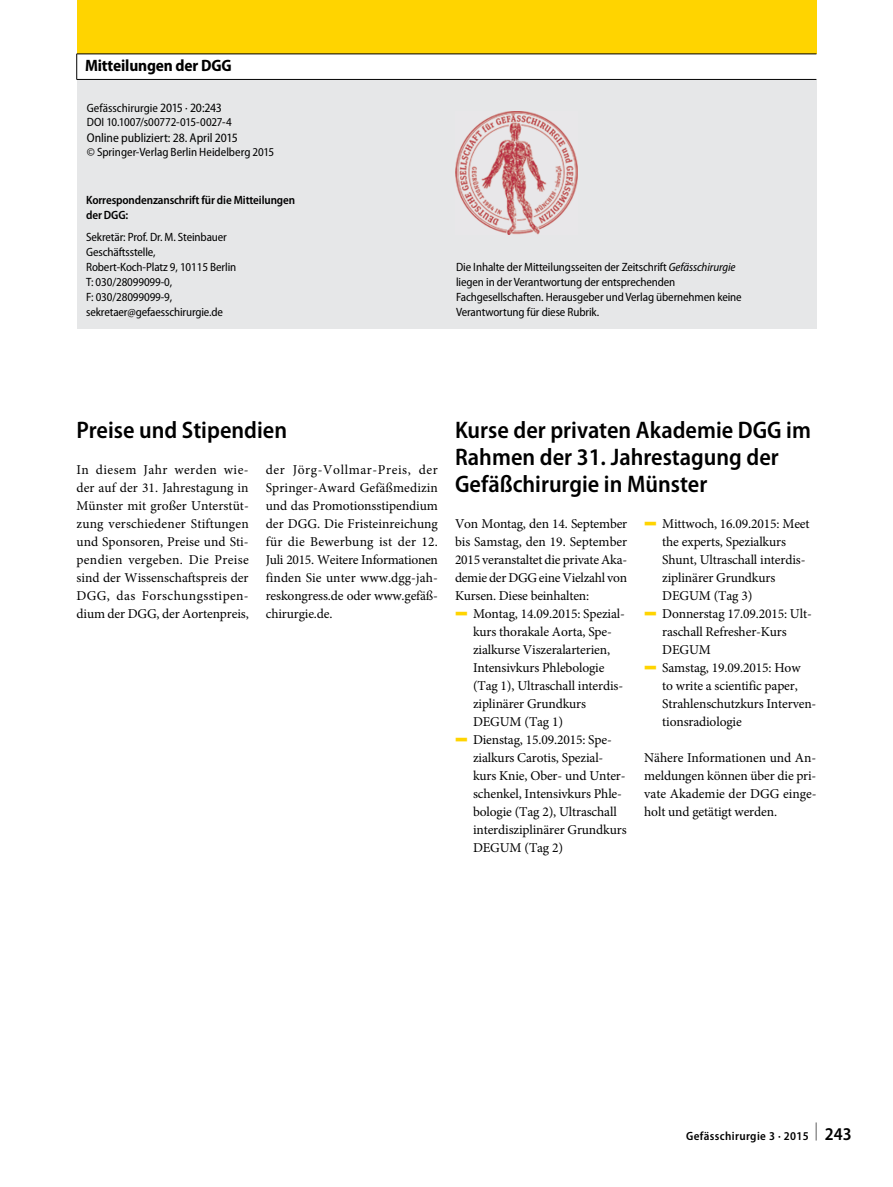
<style>
.page{position:relative;width:893px;height:1187px;background:#fff}
.page>*{position:absolute;margin:0;border:0;box-sizing:border-box;transform-origin:0 0}
.t1{font:600 semi-condensed 24px/27px "Myriad Pro";color:#000}
.t2{font:700 semi-condensed 16.5px "Myriad Pro";letter-spacing:-.01em;color:#000}
.t3{font:13.5px/18px "Minion Pro";letter-spacing:-.01em;color:#000;text-align:justify}
.t4{font:semi-condensed 12.75px "Myriad Pro";letter-spacing:-.005em;color:#000}
.t5{font:semi-condensed 12px/15px "Myriad Pro";letter-spacing:-.01em;color:#000}
.t6{font:600 semi-condensed 12px/15px "Myriad Pro";letter-spacing:-.01em;color:#000}
.t7{font:600 semi-condensed 12px "Myriad Pro";letter-spacing:.03em;color:#000}
.s1{font-size:12.75px}
.s2{font-style:italic}
.s3{font-family:"Blik Buttons";font-size:14.25px;color:#ffd400}
.s4{font-size:18px}
</style>
<div class="page">
<div style="left:77px;top:0;width:739px;height:54px;background:#ffd400"></div>
<div style="left:77px;top:80px;width:739px;height:248px;background:#e6e7e8"></div>
<img style="left:455px;top:112px;width:123px;height:122px">
<hr style="left:77px;top:54px;width:739px;height:1px;background:#000">
<hr style="left:77px;top:79px;width:739px;height:1px;background:#000">
<svg style="left:76px;top:54px;width:1px;height:25px"></svg>
<p class="t2" style="left:85px;top:57px;width:148px">Mitteilungen der DGG</p>
<p class="t5" style="left:87px;top:100px;width:147px;line-height:14.4px">Gefässchirurgie <span class="s1">2015 · 20:243<br></span>DOI 10.1007/s00772-015-0027-4</p>
<p class="t4" style="left:87px;top:129px;width:152px">Online publiziert: 28. April 2015</p>
<p class="t5" style="left:87px;top:144px;width:189px">© Springer-Verlag Berlin Heidelberg 2015</p>
<p class="t6" style="left:86px;top:193px;width:211px">Korrespondenzanschrift für die Mitteilungen der DGG:</p>
<p class="t5" style="left:86px;top:229px;width:152px">Sekretär: Prof. Dr. M. Steinbauer<br>Geschäftsstelle,<br>Robert-Koch-Platz 9, 10115 Berlin<br>T: 030/28099099-0,<br>F: 030/28099099-9, sekretaer@gefaesschirurgie.de</p>
<p class="t5" style="left:456px;top:259px;width:287px">Die Inhalte der Mitteilungsseiten der Zeitschrift <span class="s2">Gefässchirurgie </span>liegen in der Verantwortung der entsprechenden Fachgesellschaften. Herausgeber und Verlag übernehmen keine Verantwortung für diese Rubrik.</p>
<h1 class="t1" style="left:77px;top:416px;width:212px">Preise und Stipendien</h1>
<p class="t3" style="left:77px;top:460px;width:174px">In diesem Jahr werden wie&shy;der auf der 31. Jahrestagung in Münster mit großer Unterstüt&shy;zung verschiedener Stiftungen und Sponsoren, Preise und Sti&shy;pendien vergeben. Die Preise sind der Wissenschaftspreis der DGG, das Forschungsstipen&shy;dium der DGG, der Aortenpreis,</p>
<p class="t3" style="left:266px;top:460px;width:174px">der Jörg-Vollmar-Preis, der Springer-Award Gefäßmedizin und das Promotionsstipendium der DGG. Die Fristeinreichung für die Bewerbung ist der 12.<br>Juli 2015. Weitere Informationen finden Sie unter www.dgg-jah&shy;reskongress.de oder www.gefäß&shy;chirurgie.de.</p>
<h1 class="t1" style="left:455px;top:416px;width:358px">Kurse der privaten Akademie DGG im<br>Rahmen der 31. Jahrestagung der<br>Gefäßchirurgie in Münster</h1>
<p class="t3" style="left:455px;top:514px;width:174px">Von Montag, den 14. September</p>
<p class="t3" style="left:455px;top:532px;width:174px">bis Samstag, den 19. September</p>
<p class="t3" style="left:455px;top:550px;width:174px">2015 veranstaltet die private Aka-</p>
<p class="t3" style="left:455px;top:568px;width:174px">demie der DGG eine Vielzahl von</p>
<p class="t3" style="left:455px;top:586px;width:136px">Kursen. Diese beinhalten:</p>
<p class="t3" style="left:455px;top:604px;width:171px"><span class="s3">5</span> Montag, 14.09.2015: Spezial-</p>
<p class="t3" style="left:473px;top:622px;width:140px">kurs thorakale Aorta, Spe-</p>
<p class="t3" style="left:473px;top:640px;width:139px">zialkurse Viszeralarterien,</p>
<p class="t3" style="left:473px;top:658px;width:133px">Intensivkurs Phlebologie</p>
<p class="t3" style="left:473px;top:676px;width:152px">(Tag 1), Ultraschall interdis-</p>
<p class="t3" style="left:473px;top:694px;width:115px">ziplinärer Grundkurs</p>
<p class="t3" style="left:473px;top:712px;width:92px">DEGUM (Tag 1)</p>
<p class="t3" style="left:455px;top:730px;width:158px"><span class="s3">5</span> Dienstag, 15.09.2015: Spe-</p>
<p class="t3" style="left:473px;top:748px;width:132px">zialkurs Carotis, Spezial-</p>
<p class="t3" style="left:473px;top:766px;width:154px">kurs Knie, Ober- und Unter-</p>
<p class="t3" style="left:473px;top:784px;width:151px">schenkel, Intensivkurs Phle-</p>
<p class="t3" style="left:473px;top:802px;width:145px">bologie (Tag 2), Ultraschall</p>
<p class="t3" style="left:473px;top:820px;width:155px">interdisziplinärer Grundkurs</p>
<p class="t3" style="left:473px;top:838px;width:92px">DEGUM (Tag 2)</p>
<p class="t3" style="left:644px;top:514px;width:167px"><span class="s3">5</span> Mittwoch, 16.09.2015: Meet</p>
<p class="t3" style="left:662px;top:532px;width:125px">the experts, Spezialkurs</p>
<p class="t3" style="left:662px;top:550px;width:143px">Shunt, Ultraschall interdis-</p>
<p class="t3" style="left:662px;top:568px;width:115px">ziplinärer Grundkurs</p>
<p class="t3" style="left:662px;top:586px;width:92px">DEGUM (Tag 3)</p>
<p class="t3" style="left:644px;top:604px;width:169px"><span class="s3">5</span> Donnerstag 17.09.2015: Ult-</p>
<p class="t3" style="left:662px;top:622px;width:126px">raschall Refresher-Kurs</p>
<p class="t3" style="left:662px;top:640px;width:50px">DEGUM</p>
<p class="t3" style="left:644px;top:658px;width:158px"><span class="s3">5</span> Samstag, 19.09.2015: How</p>
<p class="t3" style="left:662px;top:676px;width:137px">to write a scientific paper,</p>
<p class="t3" style="left:662px;top:694px;width:156px">Strahlenschutzkurs Interven-</p>
<p class="t3" style="left:662px;top:712px;width:81px">tionsradiologie</p>
<p class="t3" style="left:644px;top:748px;width:174px">Nähere Informationen und An&shy;meldungen können über die pri&shy;vate Akademie der DGG einge&shy;holt und getätigt werden.</p>
<p class="t7" style="left:686px;top:1129px;width:167px">Gefässchirurgie 3 · 2015 <sup>|</sup> <span class="s4">243</span></p>
</div>
